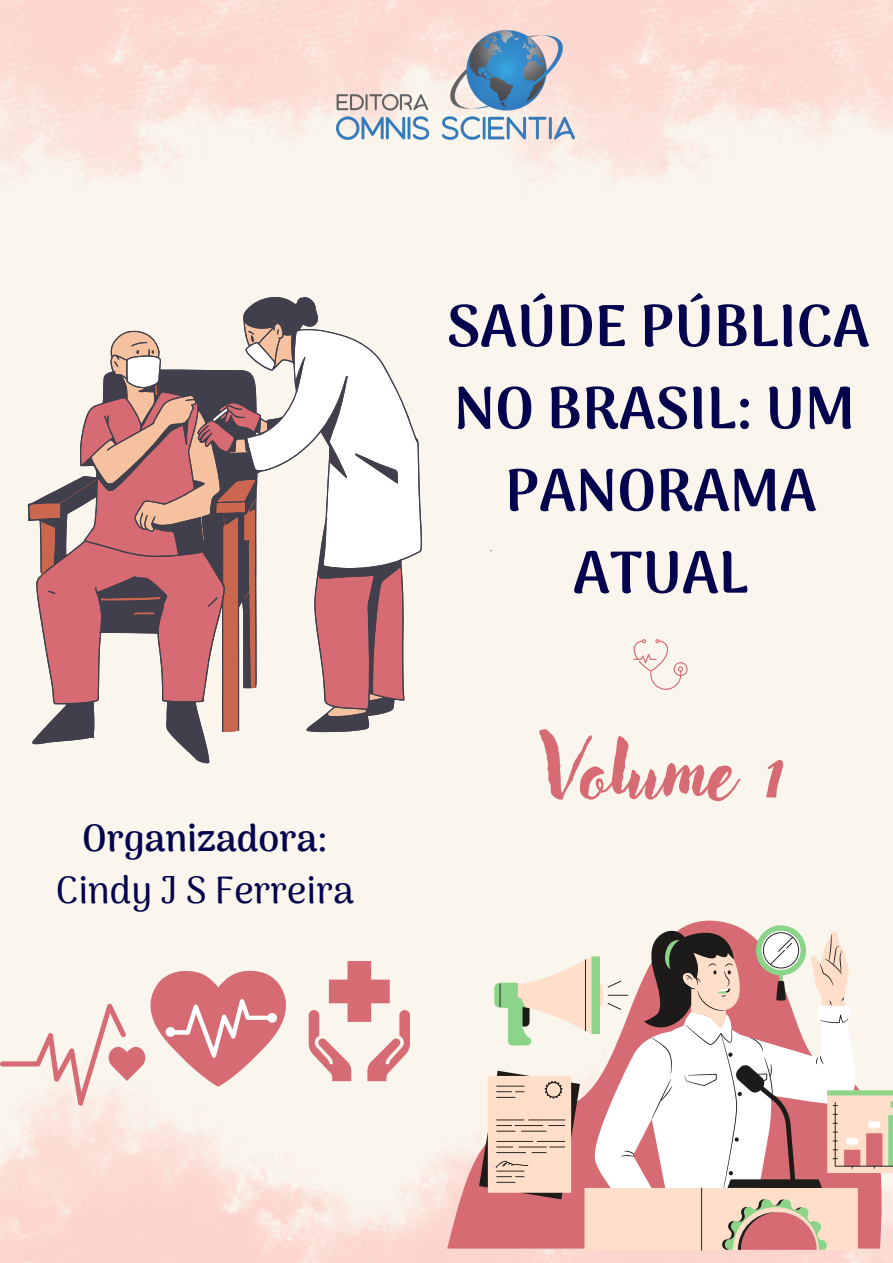
<style>
.page{position:relative;width:893px;height:1263px;background:#faf6ed}
.page>*{position:absolute;margin:0;border:0;box-sizing:border-box;transform-origin:0 0}
.t1{font:76.2px "Adlery Pro";color:#d76b73}
.t2{font:900 58.8px/82.2px "Arima Madurai";color:#03044d;text-align:center}
.t3{font:500 37.5px/51.8px "Arima Madurai";color:#03044d;text-align:center}
.s1{font-weight:700}
</style>
<div class="page">
<img style="left:336px;top:30px;width:239px;height:110px">
<svg style="left:0;top:970px;width:286px;height:136px"></svg>
<svg style="left:309px;top:961px;width:101px;height:120px"></svg>
<svg style="left:634px;top:639px;width:54px;height:51px"></svg>
<svg style="left:447px;top:920px;width:287px;height:330px"></svg>
<svg style="left:479px;top:930px;width:414px;height:320px"></svg>
<svg style="left:28px;top:297px;width:463px;height:466px"></svg>
<p class="t3" style="left:56px;top:814px;width:300px"><span class="s1">Organizadora:<br></span>Cindy J S Ferreira</p>
<p class="t2" style="left:447px;top:286px;width:424px">SAÚDE PÚBLICA<br>NO BRASIL: UM<br>PANORAMA<br>ATUAL</p>
<p class="t1" style="left:541px;top:726px;width:241px">Volume 1</p>
</div>
